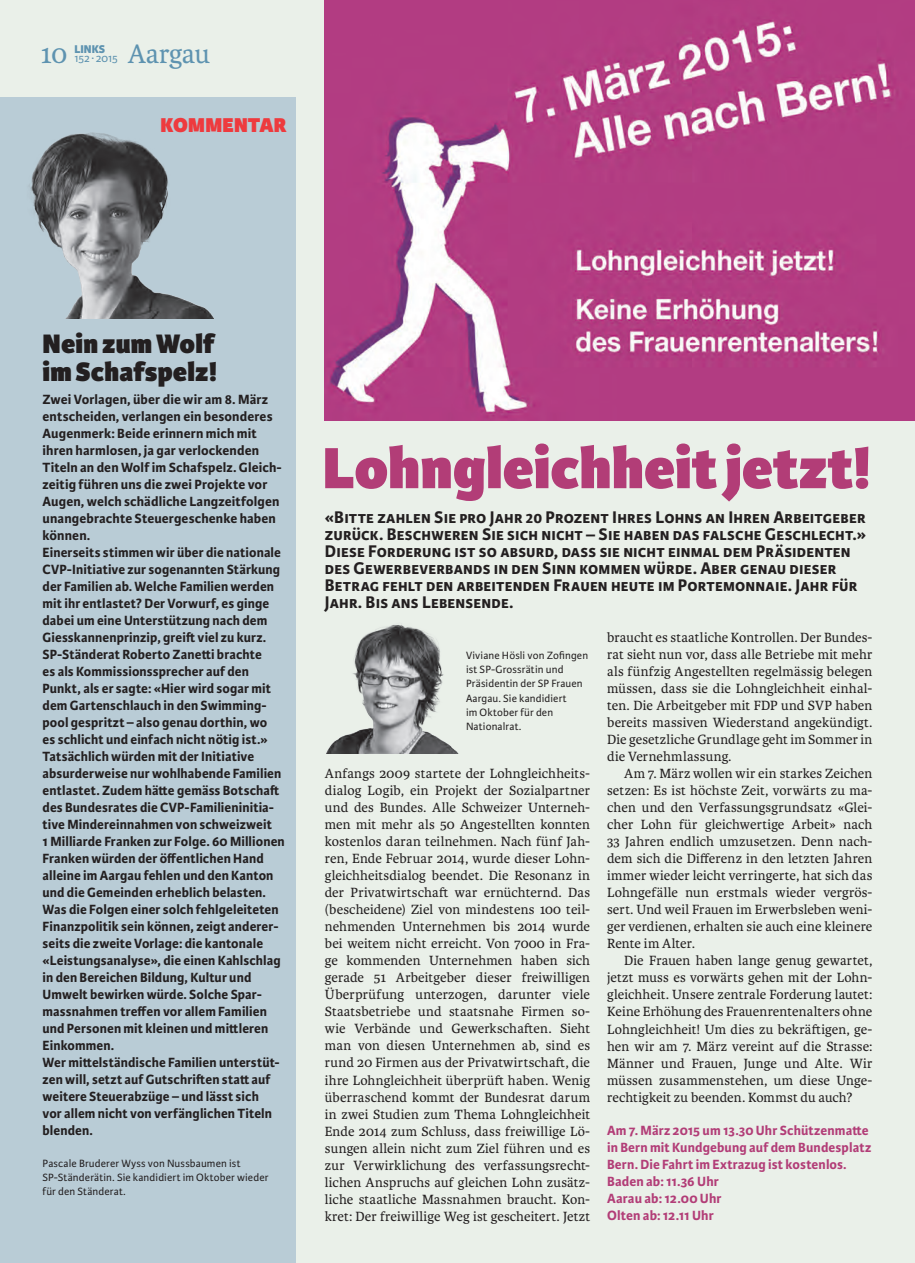
<style>
.page{position:relative;width:915px;height:1263px;background:#fff}
.page>*{position:absolute;margin:0;border:0;box-sizing:border-box;transform-origin:0 0}
.t1{font:800 61.8px "Karmina Sans";color:#b23d77}
.t2{font:800 28.5px/28.5px "Karmina Sans";letter-spacing:.005em;color:#231f20}
.t3{font:28.5px "Karmina";letter-spacing:-.005em;color:#5e93b0}
.t4{font:800 21.3px "Karmina Sans";letter-spacing:.005em;color:#ee3a3e}
.t5{font:700 18px/17px "Karmina Sans";letter-spacing:.01em;color:#231f20}
.t6{font:14.25px/17px "Karmina";letter-spacing:.005em;color:#231f20;text-align:justify}
.t7{font:700 14.25px/17px "Karmina Sans";letter-spacing:.01em;color:#231f20}
.t8{font:700 14.25px/17px "Karmina Sans";letter-spacing:.01em;color:#b23d77}
.t9{font:12px "Karmina Sans";letter-spacing:-.015em;color:#5e93b0}
.t10{font:800 12px "Karmina Sans";color:#5e93b0}
.t11{font:11.25px/14.2px "Karmina Sans";letter-spacing:.015em;color:#231f20}
</style>
<div class="page">
<div style="left:0;top:0;width:914px;height:1263px;background:#eaf0e9"></div>
<img style="left:325px;top:0;width:589px;height:421px">
<div style="left:0;top:98px;width:295px;height:1165px;background:#b9ccd6"></div>
<img style="left:29px;top:132px;width:185px;height:187px">
<img style="left:326px;top:625px;width:133px;height:129px">
<p class="t9" style="left:74px;top:52px;width:45px">152 ∙ 2015</p>
<h2 class="t3" style="left:128px;top:38px;width:84px">Aargau</h2>
<h2 class="t3" style="left:40px;top:38px;width:28px">10</h2>
<p class="t10" style="left:74px;top:43px;width:32px">LINKS</p>
<h3 class="t4" style="left:160px;top:112px;width:127px">KOMMENTAR</h3>
<h2 class="t2" style="left:43px;top:330px;width:176px">Nein zum Wolf im Schafspelz!</h2>
<p class="t7" style="left:43px;top:391px;width:244px">Zwei Vorlagen, über die wir am 8. März entscheiden, verlangen ein besonderes Augenmerk: Beide erinnern mich mit ihren harmlosen, ja gar verlockenden Titeln an den Wolf im Schafspelz. Gleich&shy;zeitig führen uns die zwei Projekte vor Augen, welch schädliche Langzeitfolgen unangebrachte Steuergeschenke haben können.<br>Einerseits stimmen wir über die nationale CVP-Initiative zur sogenannten Stärkung der Familien ab. Welche Familien werden mit ihr entlastet? Der Vorwurf, es ginge dabei um eine Unterstützung nach dem Giesskannenprinzip, greift viel zu kurz.<br>SP-Ständerat Roberto Zanetti brachte<br>es als Kommissionssprecher auf den Punkt, als er sagte: «Hier wird sogar mit dem Gartenschlauch in den Swimming&shy;pool gespritzt – also genau dorthin, wo<br>es schlicht und einfach nicht nötig ist.» Tatsächlich würden mit der Initiative absurderweise nur wohlhabende Familien entlastet. Zudem hätte gemäss Botschaft des Bundesrates die CVP-Familieninitia&shy;tive Mindereinnahmen von schweizweit<br>1 Milliarde Franken zur Folge. 60 Millionen Franken würden der öffentlichen Hand alleine im Aargau fehlen und den Kanton und die Gemeinden erheblich belasten.<br>Was die Folgen einer solch fehlgeleiteten Finanzpolitik sein können, zeigt anderer&shy;seits die zweite Vorlage: die kantonale «Leistungsanalyse», die einen Kahlschlag in den Bereichen Bildung, Kultur und Umwelt bewirken würde. Solche Spar&shy;massnahmen treffen vor allem Familien und Personen mit kleinen und mittleren Einkommen.<br>Wer mittelständische Familien unterstüt&shy;zen will, setzt auf Gutschriften statt auf weitere Steuerabzüge – und lässt sich<br>vor allem nicht von verfänglichen Titeln blenden.</p>
<p class="t11" style="left:43px;top:1156px;width:227px">Pascale Bruderer Wyss von Nussbaumen ist<br>SP-Ständerätin. Sie kandidiert im Oktober wieder für den Ständerat.</p>
<h1 class="t1" style="left:322px;top:431px;width:549px">Lohngleichheit jetzt!</h1>
<p class="t5" style="left:325px;top:509px;width:542px">«Bitte zahlen Sie pro Jahr 20 Prozent Ihres Lohns an Ihren Arbeitgeber zurück. Beschweren Sie sich nicht – Sie haben das falsche Geschlecht.» Diese Forderung ist so absurd, dass sie nicht einmal dem Präsidenten des Gewerbeverbands in den Sinn kommen würde. Aber genau dieser Betrag fehlt den arbeitenden Frauen heute im Portemonnaie. Jahr für Jahr. Bis ans Lebensende.</p>
<p class="t11" style="left:466px;top:648px;width:124px">Viviane Hösli von Zofingen ist SP-Grossrätin und<br>Präsidentin der SP Frauen<br>Aargau. Sie kandidiert<br>im Oktober für den<br>Nationalrat.</p>
<p class="t6" style="left:607px;top:629px;width:267px">braucht es staatliche Kontrollen. Der Bundes&shy;rat sieht nun vor, dass alle Betriebe mit mehr als fünfzig Angestellten regelmässig belegen müssen, dass sie die Lohngleichheit einhal&shy;ten. Die Arbeitgeber mit FDP und SVP haben bereits massiven Wiederstand angekündigt.<br>Die gesetzliche Grundlage geht im Sommer in die Vernehmlassung.</p>
<p class="t6" style="left:607px;top:765px;width:267px;text-indent:17px">Am 7. März wollen wir ein starkes Zeichen setzen: Es ist höchste Zeit, vorwärts zu ma&shy;chen und den Verfassungsgrundsatz «Glei&shy;cher Lohn für gleichwertige Arbeit» nach 33 Jahren endlich umzusetzen. Denn nach&shy;dem sich die Differenz in den letzten Jahren immer wieder leicht verringerte, hat sich das Lohngefälle nun erstmals wieder vergrös&shy;sert. Und weil Frauen im Erwerbsleben weni&shy;ger verdienen, erhalten sie auch eine kleinere Rente im Alter.</p>
<p class="t6" style="left:607px;top:952px;width:267px;text-indent:17px">Die Frauen haben lange genug gewartet, jetzt muss es vorwärts gehen mit der Lohn&shy;gleichheit. Unsere zentrale Forderung lautet:<br>Keine Erhöhung des Frauenrentenalters ohne Lohngleichheit! Um dies zu bekräftigen, ge&shy;hen wir am 7. März vereint auf die Strasse:<br>Männer und Frauen, Junge und Alte. Wir müssen zusammenstehen, um diese Unge&shy;rechtigkeit zu beenden. Kommst du auch?</p>
<p class="t8" style="left:607px;top:1122px;width:265px">Am 7. März 2015 um 13.30 Uhr Schützenmatte in Bern mit Kundgebung auf dem Bundesplatz<br>Bern. Die Fahrt im Extrazug ist kostenlos.<br>Baden ab: 11.36 Uhr<br>Aarau ab: 12.00 Uhr<br>Olten ab: 12.11 Uhr</p>
<p class="t6" style="left:325px;top:765px;width:267px">Anfangs 2009 startete der Lohngleichheits&shy;dialog Logib, ein Projekt der Sozialpartner und des Bundes. Alle Schweizer Unterneh&shy;men mit mehr als 50 Angestellten konnten kostenlos daran teilnehmen. Nach fünf Jah&shy;ren, Ende Februar 2014, wurde dieser Lohn&shy;gleichheitsdialog beendet. Die Resonanz in der Privatwirtschaft war ernüchternd. Das (bescheidene) Ziel von mindestens 100 teil&shy;nehmenden Unternehmen bis 2014 wurde bei weitem nicht erreicht. Von 7000 in Fra&shy;ge kommenden Unternehmen haben sich gerade 51 Arbeitgeber dieser freiwilligen Überprüfung unterzogen, darunter viele Staatsbetriebe und staatsnahe Firmen so&shy;wie Verbände und Gewerkschaften. Sieht man von diesen Unternehmen ab, sind es rund 20 Firmen aus der Privatwirtschaft, die ihre Lohngleichheit überprüft haben. Wenig überraschend kommt der Bundesrat darum in zwei Studien zum Thema Lohngleichheit Ende 2014 zum Schluss, dass freiwillige Lö&shy;sungen allein nicht zum Ziel führen und es zur Verwirklichung des verfassungsrecht&shy;lichen Anspruchs auf gleichen Lohn zusätz&shy;liche staatliche Massnahmen braucht. Kon&shy;kret: Der freiwillige Weg ist gescheitert. Jetzt</p>
</div>
